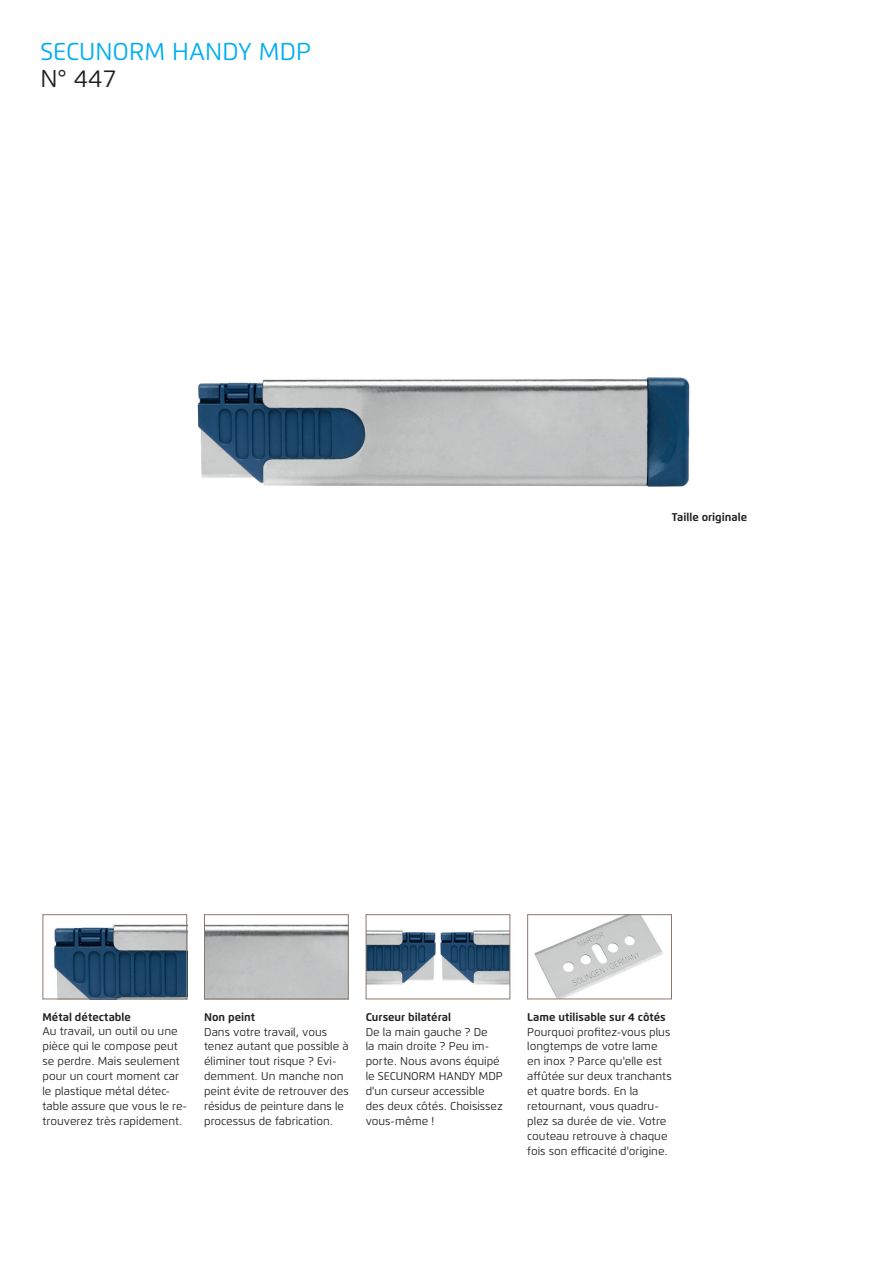
<style>
.page{position:relative;width:893px;height:1263px;background:#fff}
.page>*{position:absolute;margin:0;border:0;box-sizing:border-box;transform-origin:0 0}
.t1{font:24.3px "Flexo";color:#00aeef}
.t2{font:24.3px "Flexo";color:#231f20}
.t3{font:11.25px/14.9px "Flexo";color:#231f20}
.t4{font:700 11.25px "Flexo";color:#231f20}
</style>
<div class="page">
<img style="left:54px;top:924px;width:131px;height:73px">
<div style="left:43px;top:914px;width:144px;height:85px;border:1px solid #89786e"></div>
<img style="left:206px;top:924px;width:141px;height:73px">
<div style="left:204px;top:914px;width:145px;height:85px;border:1px solid #89786e"></div>
<img style="left:197px;top:377px;width:493px;height:110px">
<img style="left:368px;top:930px;width:140px;height:55px">
<div style="left:366px;top:914px;width:144px;height:85px;border:1px solid #89786e"></div>
<img style="left:534px;top:916px;width:129px;height:81px">
<div style="left:527px;top:914px;width:145px;height:85px;border:1px solid #89786e"></div>
<h1 class="t1" style="left:40px;top:36px;width:272px">SECUNORM HANDY MDP</h1>
<h1 class="t2" style="left:40px;top:64px;width:78px">N° 447</h1>
<p class="t4" style="left:672px;top:510px;width:77px">Taille originale</p>
<p class="t4" style="left:43px;top:1010px;width:90px">Métal détectable</p>
<p class="t3" style="left:43px;top:1024px;width:146px">Au travail, un outil ou une pièce qui le compose peut se perdre. Mais seulement pour un court moment car le plastique métal détec&shy;table assure que vous le re&shy;trouverez très rapidement.</p>
<p class="t4" style="left:204px;top:1010px;width:53px">Non peint</p>
<p class="t3" style="left:204px;top:1024px;width:146px">Dans votre travail, vous tenez autant que possible à éliminer tout risque ? Evi&shy;demment. Un manche non peint évite de retrouver des résidus de peinture dans le processus de fabrication.</p>
<p class="t4" style="left:366px;top:1010px;width:87px">Curseur bilatéral</p>
<p class="t3" style="left:366px;top:1024px;width:139px">De la main gauche ? De<br>la main droite ? Peu im&shy;porte. Nous avons équipé le SECUNORM HANDY MDP d'un curseur accessible des deux côtés. Choisissez vous-même !</p>
<p class="t4" style="left:527px;top:1010px;width:140px">Lame utilisable sur 4 côtés</p>
<p class="t3" style="left:527px;top:1024px;width:146px">Pourquoi profitez-vous plus longtemps de votre lame en inox ? Parce qu'elle est affûtée sur deux tranchants et quatre bords. En la retournant, vous quadru&shy;plez sa durée de vie. Votre couteau retrouve à chaque fois son efficacité d'origine.</p>
</div>
